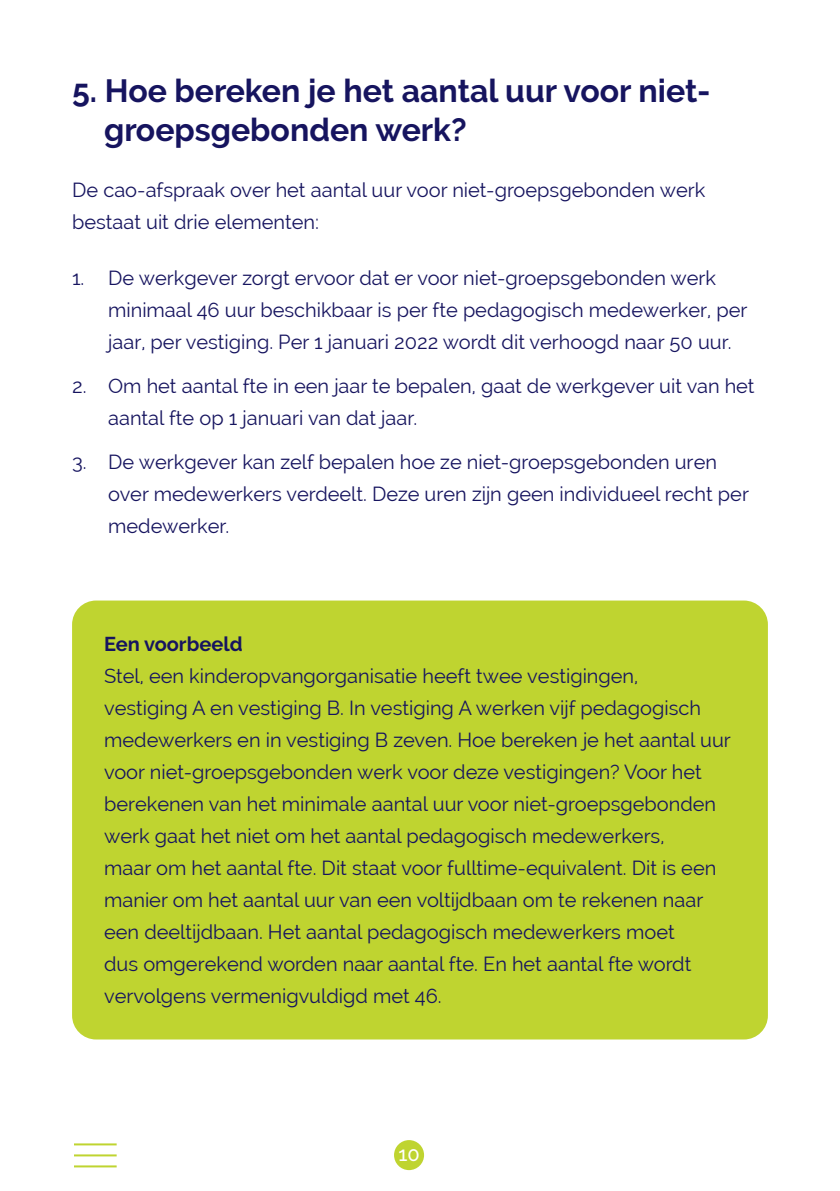
<style>
.page{position:relative;width:840px;height:1191px;background:#fff}
.page>*{position:absolute;margin:0;border:0;box-sizing:border-box;transform-origin:0 0}
.t1{font:700 32px/38.4px "Raleway";color:#16145f}
.t2{font:20px/32px "Raleway";color:#16145f}
.t3{font:700 20px "Raleway";color:#16145f}
.t4{font:500 20px "Raleway";color:#fff}
</style>
<div class="page">
<div style="left:394px;top:1140px;width:30px;height:30px;background:#bfd430;border-radius:50%"></div>
<hr style="left:74px;top:1143px;width:43px;height:2px;background:#bfd430">
<hr style="left:74px;top:1154px;width:43px;height:2px;background:#bfd430">
<hr style="left:74px;top:1165px;width:43px;height:2px;background:#bfd430">
<div style="left:72px;top:600px;width:695px;height:439px;background:#bfd430;border-radius:24px"></div>
<h1 class="t1" style="left:104px;top:72px;width:607px;text-indent:-32px">5. Hoe bereken je het aantal uur voor niet&shy;groepsgebonden werk?</h1>
<p class="t2" style="left:72px;top:173px;width:634px">De cao-afspraak over het aantal uur voor niet-groepsgebonden werk bestaat uit drie elementen:</p>
<p class="t2" style="left:108px;top:261px;width:640px;text-indent:-36px">1. De werkgever zorgt ervoor dat er voor niet-groepsgebonden werk minimaal 46 uur beschikbaar is per fte pedagogisch medewerker, per jaar, per vestiging. Per 1 januari 2022 wordt dit verhoogd naar 50 uur.</p>
<p class="t2" style="left:108px;top:369px;width:647px;text-indent:-36px">2. Om het aantal fte in een jaar te bepalen, gaat de werkgever uit van het aantal fte op 1 januari van dat jaar.</p>
<p class="t2" style="left:108px;top:445px;width:642px;text-indent:-36px">3. De werkgever kan zelf bepalen hoe ze niet-groepsgebonden uren over medewerkers verdeelt. Deze uren zijn geen individueel recht per medewerker.</p>
<p class="t3" style="left:104px;top:633px;width:140px">Een voorbeeld</p>
<p class="t2" style="left:104px;top:660px;width:628px">Stel, een kinderopvangorganisatie heeft twee vestigingen,<br>vestiging A en vestiging B. In vestiging A werken vijf pedagogisch medewerkers en in vestiging B zeven. Hoe bereken je het aantal uur voor niet-groepsgebonden werk voor deze vestigingen? Voor het berekenen van het minimale aantal uur voor niet-groepsgebonden werk gaat het niet om het aantal pedagogisch medewerkers,<br>maar om het aantal fte. Dit staat voor fulltime-equivalent. Dit is een manier om het aantal uur van een voltijdbaan om te rekenen naar een deeltijdbaan. Het aantal pedagogisch medewerkers moet<br>dus omgerekend worden naar aantal fte. En het aantal fte wordt vervolgens vermenigvuldigd met 46.</p>
<p class="t4" style="left:398px;top:1142px;width:23px">10</p>
</div>
